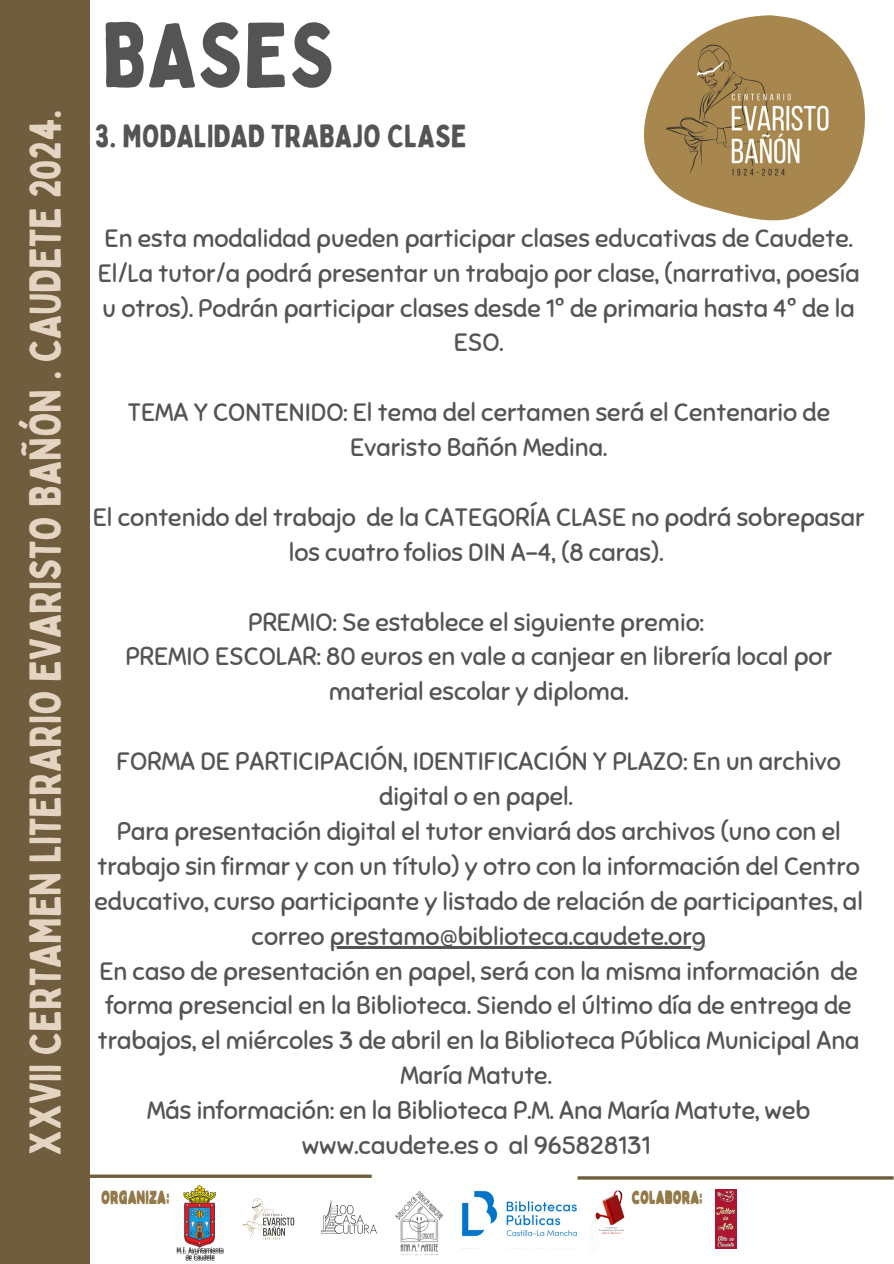
<style>
.page{position:relative;width:894px;height:1264px;background:#fff}
.page>*{position:absolute;margin:0;border:0;box-sizing:border-box;transform-origin:0 0}
.t1{font:90px "Bobby Jones";color:#545454}
.t2{font:43.5px "Bobby Jones";color:#e4d4c2}
.t3{font:31.5px "Bobby Jones";color:#545454}
.t4{font:25.05px/34.8px "Sniglet";color:#545454;text-align:center}
.t5{font:15.9px "Bobby Jones";color:#947a4a}
</style>
<div class="page">
<div style="left:0;top:0;width:89px;height:1263px;background:#705d3e"></div>
<hr style="left:577px;top:1176px;width:316px;height:3px;background:#705d3e">
<hr style="left:89px;top:1174px;width:282px;height:3px;background:#705d3e">
<hr style="left:330px;top:946px;width:375px;height:3px;background:#545454">
<img style="left:644px;top:15px;width:220px;height:205px">
<img style="left:400px;top:1254px;width:38px;height:1px">
<img style="left:185px;top:1258px;width:30px;height:2px">
<img style="left:395px;top:1191px;width:49px;height:61px">
<img style="left:176px;top:1185px;width:47px;height:73px">
<img style="left:321px;top:1200px;width:56px;height:34px">
<img style="left:589px;top:1190px;width:36px;height:61px">
<img style="left:462px;top:1179px;width:124px;height:58px">
<img style="left:242px;top:1198px;width:53px;height:42px">
<img style="left:715px;top:1189px;width:21px;height:58px">
<h2 class="t2" style="left:18px;top:1155px;width:1048px;rotate:-90deg">XXVII CERTAMEN LITERARIO EVARISTO BAÑÓN . CAUDETE 2024.</h2>
<h1 class="t1" style="left:102px;top:-2px;width:234px">BASES</h1>
<p class="t3" style="left:95px;top:116px;width:373px">3. MODALIDAD TRABAJO CLASE</p>
<h3 class="t4" style="left:98px;top:221px;width:763px">En esta modalidad pueden participar clases educativas de Caudete.<br>El/La tutor/a podrá presentar un trabajo por clase, (narrativa, poesía u otros). Podrán participar clases desde 1º de primaria hasta 4º de la ESO.</h3>
<h4 class="t4" style="left:127px;top:395px;width:704px">TEMA Y CONTENIDO: El tema del certamen será el Centenario de<br>Evaristo Bañón Medina.</h4>
<h4 class="t4" style="left:93px;top:500px;width:773px">El contenido del trabajo de la CATEGORÍA CLASE no podrá sobrepasar los cuatro folios DIN A-4, (8 caras).</h4>
<h4 class="t4" style="left:125px;top:605px;width:708px">PREMIO: Se establece el siguiente premio:<br>PREMIO ESCOLAR: 80 euros en vale a canjear en librería local por material escolar y diploma.</h4>
<h4 class="t4" style="left:94px;top:744px;width:769px">FORMA DE PARTICIPACIÓN, IDENTIFICACIÓN Y PLAZO: En un archivo digital o en papel.<br>Para presentación digital el tutor enviará dos archivos (uno con el trabajo sin firmar y con un título) y otro con la información del Centro educativo, curso participante y listado de relación de participantes, al correo prestamo@biblioteca.caudete.org</h4>
<h4 class="t4" style="left:98px;top:953px;width:763px">En caso de presentación en papel, será con la misma información de forma presencial en la Biblioteca. Siendo el último día de entrega de trabajos, el miércoles 3 de abril en la Biblioteca Pública Municipal Ana María Matute.<br>Más información: en la Biblioteca P.M. Ana María Matute, web www.caudete.es o al 965828131</h4>
<p class="t5" style="left:101px;top:1188px;width:70px">ORGANIZA:</p>
<p class="t5" style="left:101px;top:1185px;width:70px">ORGANIZA:</p>
<p class="t5" style="left:631px;top:1188px;width:73px">COLABORA:</p>
<p class="t5" style="left:631px;top:1185px;width:73px">COLABORA:</p>
</div>
